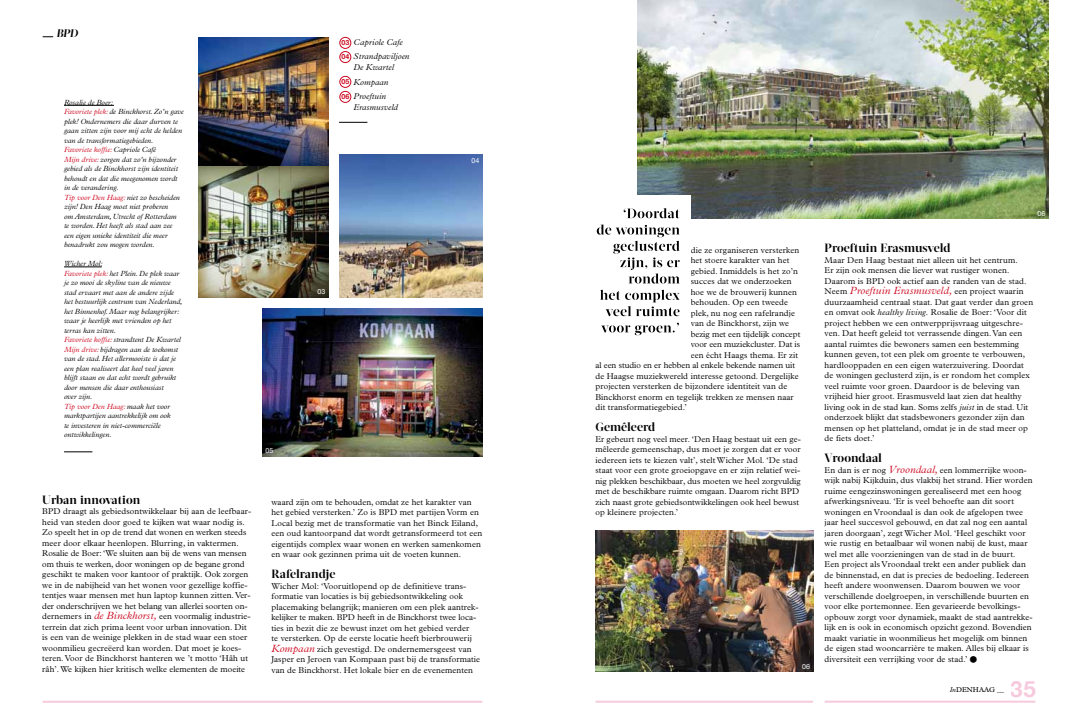
<style>
.page{position:relative;width:1078px;height:723px;background:#fff}
.page>*{position:absolute;margin:0;border:0;box-sizing:border-box;transform-origin:0 0}
.t1{font:300 26px "Plantin";color:#000}
.t2{font:700 22.3px "Helvetica Neue";color:#f7c9dd}
.t3{font:700 12px "Acta Display";letter-spacing:.005em;color:#000}
.t4{font:italic 700 11px "Acta Display";color:#000}
.t5{font:italic 300 10.5px "Plantin";letter-spacing:.015em;color:#cd071e}
.t6{font:300 8.5px/10.5px "Plantin";letter-spacing:.015em;color:#000}
.t7{font:italic 300 8.5px/14.5px "Plantin";letter-spacing:.01em;color:#000}
.t8{font:italic 300 7.5px/9.5px "Plantin";color:#000}
.t9{font:7px "Plantin";letter-spacing:.01em;color:#000}
.t10{font:7px "Helvetica Neue";letter-spacing:.01em;color:#fff}
.t11{font:700 7px/14.2px "Helvetica Neue";letter-spacing:.01em;color:#cd071e}
.s1{color:#cd071e}
.s2{font-style:italic;font-size:10.5px;color:#cd071e}
.s3{font-style:normal;font-size:8.5px;color:#000}
.s4{font-style:italic}
.s5{font-weight:300;font-style:italic}
</style>
<div class="page">
<img style="left:637px;top:0;width:410px;height:219px">
<div style="left:339px;top:37px;width:12px;height:12px;border:1px solid #cd071e;border-radius:50%"></div>
<div style="left:339px;top:51px;width:12px;height:12px;border:1px solid #cd071e;border-radius:50%"></div>
<div style="left:339px;top:76px;width:12px;height:12px;border:1px solid #cd071e;border-radius:50%"></div>
<div style="left:339px;top:91px;width:12px;height:12px;border:1px solid #cd071e;border-radius:50%"></div>
<hr style="left:43px;top:701px;width:439px;height:2px;background:#f7c9dd">
<hr style="left:824px;top:701px;width:211px;height:2px;background:#f7c9dd">
<hr style="left:595px;top:701px;width:217px;height:2px;background:#f7c9dd">
<hr style="left:64px;top:105px;width:50px;height:1px;background:#000">
<hr style="left:64px;top:267px;width:38px;height:1px;background:#000">
<svg style="left:64px;top:452px;width:28px;height:1px"></svg>
<div style="left:590px;top:196px;width:100px;height:161px;background:#fff"></div>
<svg style="left:339px;top:122px;width:28px;height:1px"></svg>
<img style="left:595px;top:530px;width:217px;height:142px">
<svg style="left:601px;top:323px;width:77px;height:12px"></svg>
<svg style="left:600px;top:290px;width:79px;height:26px"></svg>
<svg style="left:596px;top:224px;width:83px;height:59px"></svg>
<svg style="left:623px;top:208px;width:56px;height:10px"></svg>
<img style="left:198px;top:37px;width:130px;height:261px">
<img style="left:339px;top:155px;width:143px;height:143px">
<img style="left:262px;top:309px;width:220px;height:147px">
<p class="t4" style="left:56px;top:26px;width:23px">BPD</p>
<p class="t8" style="left:64px;top:97px;width:121px">Rosalie de Boer:<br><span class="s1">Favoriete plek:</span> de Binckhorst. Zo’n gave plek! Ondernemers die daar durven te gaan zitten zijn voor mij echt de helden van de transformatiegebieden.<br><span class="s1">Favoriete koffie:</span> Capriole Café<br><span class="s1">Mijn drive:</span> zorgen dat zo’n bijzonder gebied als de Binckhorst zijn identiteit behoudt en dat die meegenomen wordt in de verandering.<br><span class="s1">Tip voor Den Haag:</span> niet zo bescheiden zijn! Den Haag moet niet proberen<br>om Amsterdam, Utrecht of Rotterdam<br>te worden. Het heeft als stad aan zee een eigen unieke identiteit die meer benadrukt zou mogen worden.</p>
<p class="t8" style="left:64px;top:259px;width:120px">Wicher Mol:<br><span class="s1">Favoriete plek:</span> het Plein. De plek waar je zo mooi de skyline van de nieuwe stad ervaart met aan de andere zijde het bestuurlijk centrum van Nederland, het Binnenhof. Maar nog belangrijker: waar je heerlijk met vrienden op het terras kan zitten.<br><span class="s1">Favoriete koffie:</span> strandtent De Kwartel<br><span class="s1">Mijn drive:</span> bijdragen aan de toekomst van de stad. Het allermooiste is dat je een plan realiseert dat heel veel jaren blijft staan en dat echt wordt gebruikt door mensen die daar enthousiast<br>over zijn.<br><span class="s1">Tip voor Den Haag:</span> maak het voor marktpartijen aantrekkelijk om ook<br>te investeren in niet-commerciële ontwikkelingen.</p>
<p class="t7" style="left:353px;top:36px;width:57px;line-height:14px">Capriole Cafe<br>Strandpaviljoen</p>
<p class="t7" style="left:353px;top:60px;width:42px">De Kwartel<br>Kompaan<br>Proeftuin</p>
<p class="t7" style="left:353px;top:100px;width:46px">Erasmusveld</p>
<p class="t11" style="left:341px;top:36px;width:9px">03<br>04</p>
<p class="t11" style="left:341px;top:74px;width:9px;line-height:15px">05<br>06</p>
<p class="t10" style="left:317px;top:288px;width:9px">03</p>
<p class="t10" style="left:265px;top:446px;width:9px">05</p>
<p class="t10" style="left:471px;top:156px;width:9px">04</p>
<h3 class="t3" style="left:42px;top:492px;width:99px">Urban innovation</h3>
<p class="t6" style="left:42px;top:506px;width:210px">BPD draagt als gebiedsontwikkelaar bij aan de leefbaar&shy;heid van steden door goed te kijken wat waar nodig is.<br>Zo speelt het in op de trend dat wonen en werken steeds meer door elkaar heenlopen. Blurring, in vaktermen.<br>Rosalie de Boer: ‘We sluiten aan bij de wens van mensen om thuis te werken, door woningen op de begane grond geschikt te maken voor kantoor of praktijk. Ook zorgen we in de nabijheid van het wonen voor gezellige koffie&shy;tentjes waar mensen met hun laptop kunnen zitten. Ver&shy;der onderschrijven we het belang van allerlei soorten on&shy;dernemers in <span class="s2">de Binckhorst,</span> een voormalig industrie&shy;terrein dat zich prima leent voor urban innovation. Dit is een van de weinige plekken in de stad waar een stoer woonmilieu gecreëerd kan worden. Dat moet je koes&shy;teren. Voor de Binckhorst hanteren we ’t motto ‘Hâh ut râh’. We kijken hier kritisch welke elementen de moeite</p>
<p class="t6" style="left:271px;top:496px;width:212px">waard zijn om te behouden, omdat ze het karakter van het gebied versterken.’ Zo is BPD met partijen Vorm en Local bezig met de transformatie van het Binck Eiland, een oud kantoorpand dat wordt getransformeerd tot een eigentijds complex waar wonen en werken samenkomen en waar ook gezinnen prima uit de voeten kunnen.</p>
<h3 class="t3" style="left:271px;top:567px;width:65px">Rafelrandje</h3>
<p class="t6" style="left:271px;top:581px;width:210px">Wicher Mol: ‘Vooruitlopend op de definitieve trans&shy;formatie van locaties is bij gebiedsontwikkeling ook placemaking belangrijk; manieren om een plek aantrek&shy;kelijker te maken. BPD heeft in de Binckhorst twee loca&shy;ties in bezit die ze bewust inzet om het gebied verder<br>te versterken. Op de eerste locatie heeft bierbrouwerij <span class="s2">Kompaan</span> zich gevestigd. De ondernemersgeest van Jasper en Jeroen van Kompaan past bij de transformatie van de Binckhorst. Het lokale bier en de evenementen</p>
<p class="t6" style="left:690px;top:244px;width:110px">die ze organiseren versterken</p>
<p class="t6" style="left:690px;top:255px;width:100px">het stoere karakter van het</p>
<p class="t6" style="left:690px;top:265px;width:109px">gebied. Inmiddels is het zo’n</p>
<p class="t6" style="left:690px;top:276px;width:102px">succes dat we onderzoeken</p>
<p class="t6" style="left:690px;top:286px;width:108px">hoe we de brouwerij kunnen</p>
<p class="t6" style="left:690px;top:297px;width:99px">behouden. Op een tweede</p>
<p class="t6" style="left:690px;top:307px;width:106px">plek, nu nog een rafelrandje</p>
<p class="t6" style="left:690px;top:318px;width:100px">van de Binckhorst, zijn we</p>
<p class="t6" style="left:690px;top:328px;width:111px">bezig met een tijdelijk concept</p>
<p class="t6" style="left:690px;top:339px;width:111px">voor een muziekcluster. Dat is</p>
<p class="t6" style="left:690px;top:349px;width:109px">een écht Haags thema. Er zit</p>
<p class="t6" style="left:595px;top:360px;width:201px">al een studio en er hebben al enkele bekende namen uit</p>
<p class="t6" style="left:595px;top:370px;width:205px">de Haagse muziekwereld interesse getoond. Dergelijke</p>
<p class="t6" style="left:595px;top:381px;width:193px">projecten versterken de bijzondere identiteit van de</p>
<p class="t6" style="left:595px;top:391px;width:200px">Binckhorst enorm en tegelijk trekken ze mensen naar</p>
<p class="t6" style="left:595px;top:402px;width:93px">dit transformatiegebied.’</p>
<h3 class="t3" style="left:595px;top:420px;width:61px">Gemêleerd</h3>
<p class="t6" style="left:595px;top:433px;width:207px">Er gebeurt nog veel meer. ‘Den Haag bestaat uit een ge&shy;mêleerde gemeenschap, dus moet je zorgen dat er voor iedereen iets te kiezen valt’, stelt Wicher Mol. ‘De stad staat voor een grote groeiopgave en er zijn relatief wei&shy;nig plekken beschikbaar, dus moeten we heel zorgvuldig met de beschikbare ruimte omgaan. Daarom richt BPD zich naast grote gebiedsontwikkelingen ook heel bewust op kleinere projecten.’</p>
<p class="t10" style="left:802px;top:662px;width:9px">06</p>
<p class="t10" style="left:1037px;top:210px;width:9px">06</p>
<h3 class="t3" style="left:824px;top:241px;width:127px">Proeftuin Erasmusveld</h3>
<p class="t6" style="left:824px;top:255px;width:203px">Maar Den Haag bestaat niet alleen uit het centrum.<br>Er zijn ook mensen die liever wat rustiger wonen.<br>Daarom is BPD ook actief aan de randen van de stad.</p>
<p class="t5" style="left:824px;top:285px;width:200px"><span class="s3">Neem</span> Proeftuin Erasmusveld, <span class="s3">een project waarin</span></p>
<p class="t6" style="left:824px;top:297px;width:210px">duurzaamheid centraal staat. Dat gaat verder dan groen en omvat ook <span class="s4">healthy living.</span> Rosalie de Boer: ‘Voor dit project hebben we een ontwerpprijsvraag uitgeschre&shy;ven. Dat heeft geleid tot verrassende dingen. Van een aantal ruimtes die bewoners samen een bestemming kunnen geven, tot een plek om groente te verbouwen, hardlooppaden en een eigen waterzuivering. Doordat de woningen geclusterd zijn, is er rondom het complex veel ruimte voor groen. Daardoor is de beleving van vrijheid hier groot. Erasmusveld laat zien dat healthy living ook in de stad kan. Soms zelfs <span class="s4">juist</span> in de stad. Uit onderzoek blijkt dat stadsbewoners gezonder zijn dan mensen op het platteland, omdat je in de stad meer op de fiets doet.’</p>
<h3 class="t3" style="left:824px;top:451px;width:59px">Vroondaal</h3>
<p class="t6" style="left:824px;top:465px;width:209px">En dan is er nog <span class="s2">Vroondaal,</span> een lommerrijke woon&shy;wijk nabij Kijkduin, dus vlakbij het strand. Hier worden ruime eengezinswoningen gerealiseerd met een hoog afwerkingsniveau. ‘Er is veel behoefte aan dit soort woningen en Vroondaal is dan ook de afgelopen twee jaar heel succesvol gebouwd, en dat zal nog een aantal jaren doorgaan’, zegt Wicher Mol. ‘Heel geschikt voor wie rustig en betaalbaar wil wonen nabij de kust, maar wel met alle voorzieningen van de stad in de buurt.<br>Een project als Vroondaal trekt een ander publiek dan de binnenstad, en dat is precies de bedoeling. Iedereen heeft andere woonwensen. Daarom bouwen we voor verschillende doelgroepen, in verschillende buurten en voor elke portemonnee. Een gevarieerde bevolkings&shy;opbouw zorgt voor dynamiek, maakt de stad aantrekke&shy;lijk en is ook in economisch opzicht gezond. Bovendien maakt variatie in woonmilieus het mogelijk om binnen de eigen stad wooncarrière te maken. Alles bij elkaar is diversiteit een verrijking voor de stad.’</p>
<h1 class="t1" style="left:969px;top:644px;width:9px">•</h1>
<p class="t9" style="left:949px;top:686px;width:56px"><span class="s5">In</span>DENHAAG __</p>
<h2 class="t2" style="left:1010px;top:675px;width:27px">35</h2>
</div>
